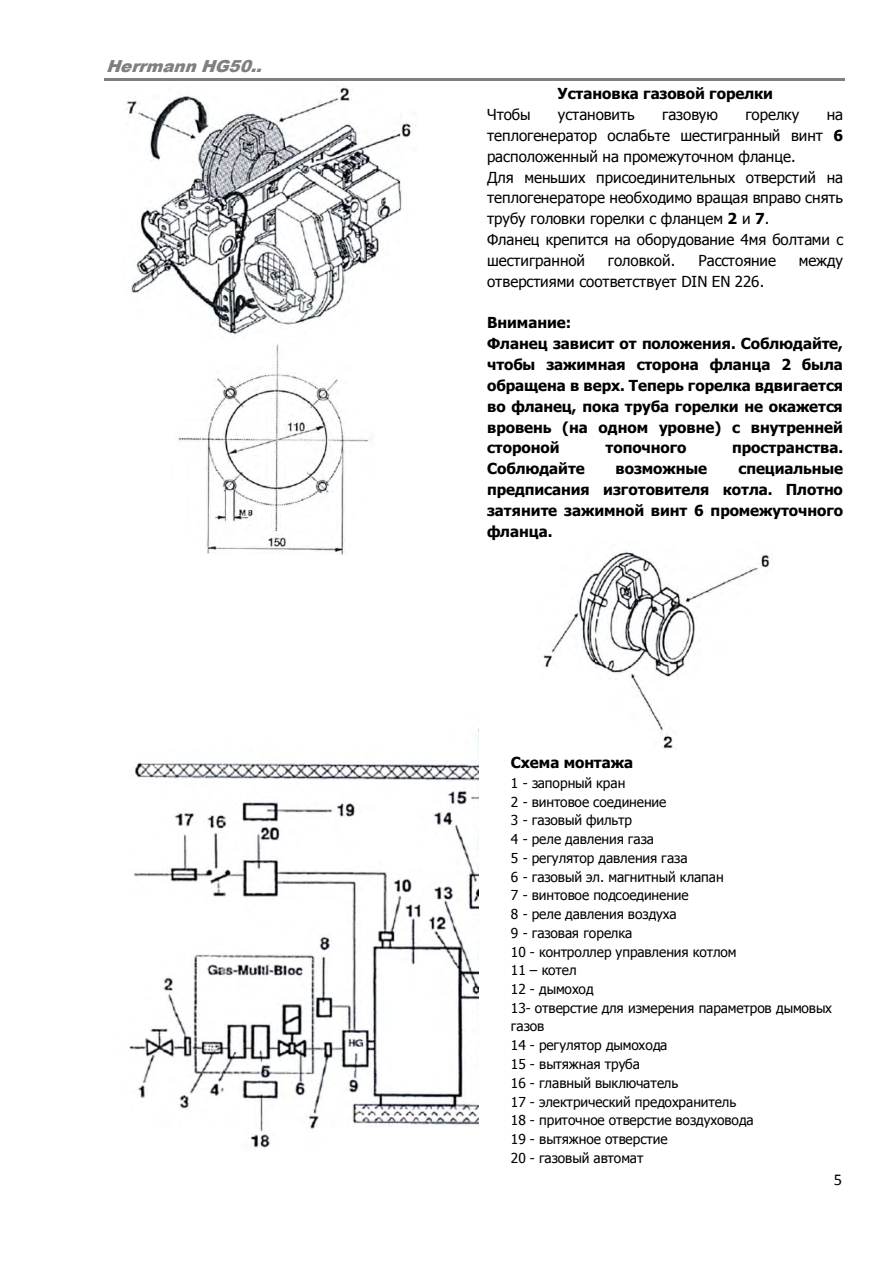
<style>
.page{position:relative;width:893px;height:1263px;background:#fff}
.page>*{position:absolute;margin:0;border:0;box-sizing:border-box;transform-origin:0 0}
.t1{font:italic 900 16.5px "Arial";letter-spacing:-.005em;color:#7f7f7f}
.t2{font:16.5px "Calibri";color:#000}
.t3{font:700 15.15px/20.9px "Tahoma";letter-spacing:-.005em;color:#000;text-align:justify}
.t4{font:15.15px/20.9px "Tahoma";color:#000;text-align:justify}
.t5{font:13.65px/18.8px "Tahoma";color:#000}
.s1{font-weight:700}
</style>
<div class="page">
<hr style="left:104px;top:78px;width:740px;height:2px;background:#7f7f7f">
<img style="left:127px;top:87px;width:289px;height:247px">
<img style="left:178px;top:344px;width:192px;height:211px">
<img style="left:129px;top:748px;width:349px;height:400px">
<img style="left:538px;top:551px;width:233px;height:198px">
<p class="t1" style="left:106px;top:54px;width:157px">Herrmann HG50..</p>
<p class="t3" style="left:557px;top:83px;width:217px">Установка газовой горелки</p>
<p class="t4" style="left:487px;top:104px;width:45px">Чтобы</p>
<p class="t4" style="left:558px;top:104px;width:78px">установить</p>
<p class="t4" style="left:662px;top:104px;width:57px">газовую</p>
<p class="t4" style="left:745px;top:104px;width:55px">горелку</p>
<p class="t4" style="left:487px;top:104px;width:358px;text-indent:340px">на теплогенератор ослабьте шестигранный винт <span class="s1">6 </span>расположенный на промежуточном фланце.</p>
<p class="t4" style="left:487px;top:167px;width:357px">Для меньших присоединительных отверстий на теплогенераторе необходимо вращая вправо снять трубу головки горелки с фланцем <span class="s1">2</span> и <span class="s1">7</span>.</p>
<p class="t4" style="left:487px;top:229px;width:358px">Фланец крепится на оборудование 4мя болтами с шестигранной</p>
<p class="t4" style="left:608px;top:250px;width:69px">головкой.</p>
<p class="t4" style="left:698px;top:250px;width:79px">Расстояние</p>
<p class="t4" style="left:799px;top:250px;width:46px">между</p>
<p class="t4" style="left:487px;top:271px;width:279px">отверстиями соответствует DIN EN 226.</p>
<p class="t3" style="left:487px;top:312px;width:86px">Внимание:</p>
<p class="t3" style="left:487px;top:333px;width:357px">Фланец зависит от положения. Соблюдайте, чтобы зажимная сторона фланца 2 была обращена в верх. Теперь горелка вдвигается во фланец, пока труба горелки не окажется вровень (на одном уровне) с внутренней стороной</p>
<p class="t3" style="left:605px;top:437px;width:82px">топочного</p>
<p class="t3" style="left:732px;top:437px;width:112px">пространства.</p>
<p class="t3" style="left:487px;top:458px;width:99px">Соблюдайте</p>
<p class="t3" style="left:615px;top:458px;width:93px">возможные</p>
<p class="t3" style="left:487px;top:458px;width:358px;text-indent:251px">специальные предписания изготовителя котла. Плотно затяните зажимной винт 6 промежуточного фланца.</p>
<p class="t3" style="left:511px;top:752px;width:124px">Схема монтажа</p>
<p class="t5" style="left:511px;top:773px;width:116px">1 - запорный кран</p>
<p class="t5" style="left:511px;top:792px;width:157px">2 - винтовое соединение</p>
<p class="t5" style="left:511px;top:811px;width:123px">3 - газовый фильтр</p>
<p class="t5" style="left:511px;top:829px;width:145px">4 - реле давления газа</p>
<p class="t5" style="left:511px;top:848px;width:178px">5 - регулятор давления газа</p>
<p class="t5" style="left:511px;top:867px;width:214px">6 - газовый эл. магнитный клапан</p>
<p class="t5" style="left:511px;top:885px;width:179px">7 - винтовое подсоединение</p>
<p class="t5" style="left:511px;top:904px;width:167px">8 - реле давления воздуха</p>
<p class="t5" style="left:511px;top:923px;width:123px">9 - газовая горелка</p>
<p class="t5" style="left:511px;top:942px;width:227px">10 - контроллер управления котлом</p>
<p class="t5" style="left:511px;top:960px;width:67px">11 – котел</p>
<p class="t5" style="left:511px;top:979px;width:84px">12 - дымоход</p>
<p class="t5" style="left:511px;top:998px;width:323px">13- отверстие для измерения параметров дымовых газов</p>
<p class="t5" style="left:511px;top:1035px;width:158px">14 - регулятор дымохода</p>
<p class="t5" style="left:511px;top:1054px;width:131px">15 - вытяжная труба</p>
<p class="t5" style="left:511px;top:1073px;width:169px">16 - главный выключатель</p>
<p class="t5" style="left:511px;top:1092px;width:227px">17 - электрический предохранитель</p>
<p class="t5" style="left:511px;top:1111px;width:244px">18 - приточное отверстие воздуховода</p>
<p class="t5" style="left:511px;top:1129px;width:158px">19 - вытяжное отверстие</p>
<p class="t5" style="left:511px;top:1148px;width:134px">20 - газовый автомат</p>
<p class="t2" style="left:834px;top:1173px;width:10px">5</p>
</div>
